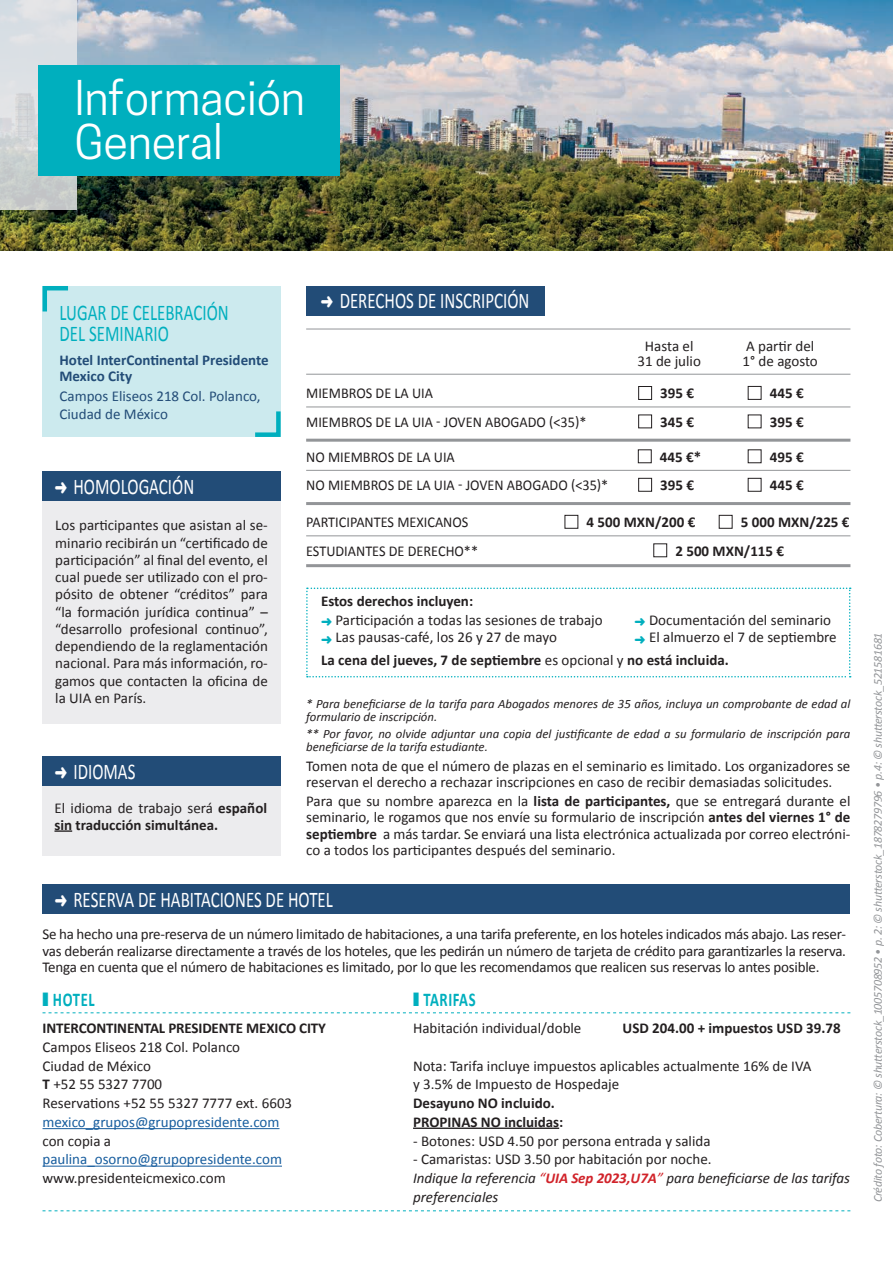
<style>
.page{position:relative;width:893px;height:1263px;background:#fff}
.page>*{position:absolute;margin:0;border:0;box-sizing:border-box;transform-origin:0 0}
.t1{font:45px/43.5px "Cooper Hewitt";color:#fff}
.t2{font:22.5px "Calibri";color:#fff;scale:.75 1}
.t3{font:22.5px/21px "Calibri";color:#00afbe;scale:.75 1}
.t4{font:700 19.5px "Calibri";letter-spacing:.04em;color:#00afbe;scale:.75 1}
.t5{font:15px/17.2px "Calibri";color:#231f20}
.t6{font:700 15px/16.5px "Calibri";color:#231f20}
.t7{font:15px "Calibri";color:#231f20;scale:.95 1}
.t8{font:italic 15px/18.8px "Calibri";letter-spacing:-.005em;color:#231f20}
.t9{font:15px "Calibri";color:#175d9e}
.t10{font:15px/18px "Calibri";color:#224c77}
.t11{font:700 15px/15.9px "Calibri";color:#224c77}
.t12{font:italic 12.75px/13.5px "Calibri";color:#231f20}
.t13{font:italic 12px "Calibri";letter-spacing:-.02em;color:#939598}
.s1{font-weight:400}
.s2{font-weight:700}
.s3{color:#00afbe}
.s4{color:#d1232a}
.s5{font-weight:700;color:#d1232a}
</style>
<div class="page">
<div style="left:43px;top:286px;width:238px;height:151px;background:#cceaee"></div>
<img style="left:0;top:0;width:893px;height:251px">
<div style="left:43px;top:766px;width:238px;height:89px;background:#ececee"></div>
<svg style="left:54px;top:830px;width:18px;height:2px"></svg>
<svg style="left:306px;top:587px;width:545px;height:90px"></svg>
<div style="left:43px;top:490px;width:238px;height:234px;background:#ececee"></div>
<svg style="left:0;top:0;width:77px;height:210px;background:#d4d8da"></svg>
<div style="left:38px;top:65px;width:302px;height:110px;background:#00afbe"></div>
<hr style="left:306px;top:329px;width:544px;height:1px;background:#939598">
<hr style="left:306px;top:374px;width:544px;height:1px;background:#939598">
<hr style="left:306px;top:407px;width:544px;height:1px;background:#939598">
<hr style="left:306px;top:439px;width:544px;height:3px;background:#939598">
<hr style="left:306px;top:470px;width:544px;height:1px;background:#939598">
<hr style="left:306px;top:502px;width:544px;height:3px;background:#939598">
<hr style="left:306px;top:536px;width:544px;height:1px;background:#939598">
<hr style="left:306px;top:564px;width:544px;height:3px;background:#939598">
<div style="left:638px;top:386px;width:14px;height:14px;border:1px solid #231f20"></div>
<div style="left:748px;top:386px;width:13px;height:14px;border:1px solid #231f20"></div>
<div style="left:638px;top:415px;width:14px;height:13px;border:1px solid #231f20"></div>
<div style="left:638px;top:449px;width:14px;height:14px;border:1px solid #231f20"></div>
<div style="left:638px;top:478px;width:14px;height:14px;border:1px solid #231f20"></div>
<div style="left:748px;top:478px;width:13px;height:14px;border:1px solid #231f20"></div>
<div style="left:565px;top:515px;width:13px;height:14px;border:1px solid #231f20"></div>
<div style="left:719px;top:515px;width:13px;height:14px;border:1px solid #231f20"></div>
<div style="left:653px;top:543px;width:14px;height:14px;border:1px solid #231f20"></div>
<div style="left:306px;top:286px;width:238px;height:30px;background:#224c77"></div>
<div style="left:43px;top:471px;width:238px;height:30px;background:#224c77"></div>
<div style="left:43px;top:756px;width:238px;height:30px;background:#224c77"></div>
<div style="left:43px;top:884px;width:807px;height:30px;background:#224c77"></div>
<svg style="left:43px;top:1012px;width:807px;height:1px"></svg>
<hr style="left:43px;top:1128px;width:236px;height:1px;background:#175d9e">
<hr style="left:413px;top:1127px;width:146px;height:2px;background:#231f20">
<hr style="left:43px;top:1166px;width:239px;height:1px;background:#175d9e">
<svg style="left:43px;top:1210px;width:807px;height:1px"></svg>
<svg style="left:42px;top:286px;width:26px;height:30px"></svg>
<svg style="left:255px;top:411px;width:26px;height:26px"></svg>
<h1 class="t1" style="left:74px;top:77px;width:232px">Información<br>General</h1>
<h2 class="t3" style="left:60px;top:301px;width:227px">LUGAR DE CELEBRACIÓN<br>DEL SEMINARIO</h2>
<p class="t11" style="left:60px;top:352px;width:211px">Hotel InterContinental Presidente<br>Mexico City</p>
<p class="t10" style="left:60px;top:386px;width:203px">Campos Eliseos 218 Col. Polanco,<br>Ciudad de México</p>
<h2 class="t2" style="left:55px;top:472px;width:188px">➜ HOMOLOGACIÓN</h2>
<p class="t5" style="left:55px;top:516px;width:214px;text-align:justify">Los participantes que asistan al se&shy;minario recibirán un “certificado de participación” al final del evento, el cual puede ser utilizado con el pro&shy;pósito de obtener “créditos” para “la formación jurídica continua” – “desarrollo profesional continuo”, dependiendo de la reglamentación nacional. Para más información, ro&shy;gamos que contacten la oficina de la UIA en París.</p>
<h2 class="t2" style="left:55px;top:758px;width:109px">➜ IDIOMAS</h2>
<p class="t6" style="left:54px;top:799px;width:214px"><span class="s1">El idioma de trabajo será</span> español sin traducción simultánea.</p>
<h2 class="t2" style="left:321px;top:287px;width:280px">➜ DERECHOS DE INSCRIPCIÓN</h2>
<p class="t5" style="left:645px;top:336px;width:50px">Hasta el</p>
<p class="t5" style="left:746px;top:336px;width:70px">A partir del</p>
<p class="t5" style="left:637px;top:351px;width:65px">31 de julio</p>
<p class="t5" style="left:742px;top:351px;width:77px">1° de agosto</p>
<p class="t7" style="left:306px;top:384px;width:135px">MIEMBROS DE LA UIA</p>
<p class="t6" style="left:660px;top:384px;width:35px">395 €</p>
<p class="t6" style="left:770px;top:384px;width:35px">445 €</p>
<p class="t7" style="left:306px;top:412px;width:297px">MIEMBROS DE LA UIA - JOVEN ABOGADO (&lt;35)*</p>
<p class="t6" style="left:660px;top:413px;width:35px">345 €</p>
<p class="t6" style="left:770px;top:413px;width:35px">395 €</p>
<p class="t7" style="left:306px;top:447px;width:158px">NO MIEMBROS DE LA UIA</p>
<p class="t6" style="left:660px;top:448px;width:43px">445 €*</p>
<p class="t6" style="left:770px;top:448px;width:35px">495 €</p>
<p class="t7" style="left:306px;top:476px;width:320px">NO MIEMBROS DE LA UIA - JOVEN ABOGADO (&lt;35)*</p>
<p class="t6" style="left:660px;top:476px;width:35px">395 €</p>
<p class="t6" style="left:770px;top:476px;width:35px">445 €</p>
<p class="t7" style="left:306px;top:513px;width:172px">PARTICIPANTES MEXICANOS</p>
<p class="t6" style="left:587px;top:513px;width:110px">4 500 MXN/200 €</p>
<p class="t6" style="left:741px;top:513px;width:110px">5 000 MXN/225 €</p>
<p class="t7" style="left:306px;top:541px;width:183px">ESTUDIANTES DE DERECHO**</p>
<p class="t6" style="left:675px;top:542px;width:110px">2 500 MXN/115 €</p>
<p class="t5" style="left:321px;top:590px;width:283px;line-height:19px"><span class="s2">Estos derechos incluyen:<br></span><span class="s3">➜</span> Participación a todas las sesiones de trabajo</p>
<p class="t5" style="left:635px;top:610px;width:198px"><span class="s3">➜</span> Documentación del seminario</p>
<p class="t5" style="left:321px;top:628px;width:237px"><span class="s3">➜</span> Las pausas-café, los 26 y 27 de mayo</p>
<p class="t6" style="left:321px;top:626px;width:517px;line-height:22px;text-indent:313px"><span class="s3">➜</span> <span class="s1">El almuerzo el 7 de septiembre<br></span>La cena del jueves, 7 de septiembre <span class="s1">es opcional y</span> no está incluida.</p>
<p class="t12" style="left:306px;top:696px;width:546px">* Para beneficiarse de la tarifa para Abogados menores de 35 años, incluya un comprobante de edad al formulario de inscripción.</p>
<p class="t12" style="left:306px;top:726px;width:546px">** Por favor, no olvide adjuntar una copia del justificante de edad a su formulario de inscripción para beneficiarse de la tarifa estudiante.</p>
<p class="t5" style="left:306px;top:757px;width:546px;line-height:16.5px">Tomen nota de que el número de plazas en el seminario es limitado. Los organizadores se reservan el derecho a rechazar inscripciones en caso de recibir demasiadas solicitudes.</p>
<p class="t5" style="left:306px;top:792px;width:546px;line-height:16.5px;text-align:justify">Para que su nombre aparezca en la <span class="s2">lista de participantes,</span> que se entregará durante el seminario, le rogamos que nos envíe su formulario de inscripción <span class="s2">antes del viernes 1° de septiembre</span> a más tardar. Se enviará una lista electrónica actualizada por correo electróni&shy;co a todos los participantes después del seminario.</p>
<h2 class="t2" style="left:55px;top:885px;width:372px">➜ RESERVA DE HABITACIONES DE HOTEL</h2>
<p class="t5" style="left:43px;top:925px;width:805px;line-height:16.5px;text-align:justify">Se ha hecho una pre-reserva de un número limitado de habitaciones, a una tarifa preferente, en los hoteles indicados más abajo. Las reser&shy;vas deberán realizarse directamente a través de los hoteles, que les pedirán un número de tarjeta de crédito para garantizarles la reserva.<br>Tenga en cuenta que el número de habitaciones es limitado, por lo que les recomendamos que realicen sus reservas lo antes posible.</p>
<h3 class="t4" style="left:43px;top:987px;width:71px">❚ HOTEL</h3>
<h3 class="t4" style="left:413px;top:987px;width:85px">❚ TARIFAS</h3>
<p class="t6" style="left:43px;top:1019px;width:285px">INTERCONTINENTAL PRESIDENTE MEXICO CITY</p>
<p class="t5" style="left:413px;top:1019px;width:170px">Habitación individual/doble</p>
<p class="t6" style="left:623px;top:1019px;width:220px">USD 204.00 + impuestos USD 39.78</p>
<p class="t5" style="left:43px;top:1037px;width:199px;line-height:18.8px">Campos Eliseos 218 Col. Polanco<br>Ciudad de México</p>
<p class="t5" style="left:413px;top:1056px;width:400px">Nota: Tarifa incluye impuestos aplicables actualmente 16% de IVA</p>
<p class="t5" style="left:43px;top:1075px;width:121px"><span class="s2">T</span> +52 55 5327 7700</p>
<p class="t5" style="left:413px;top:1075px;width:208px">y 3.5% de Impuesto de Hospedaje</p>
<p class="t5" style="left:43px;top:1094px;width:251px">Reservations +52 55 5327 7777 ext. 6603</p>
<p class="t6" style="left:413px;top:1094px;width:143px">Desayuno NO incluido.</p>
<p class="t9" style="left:43px;top:1113px;width:238px">mexico_grupos@grupopresidente.com</p>
<p class="t6" style="left:413px;top:1113px;width:152px">PROPINAS NO incluidas:</p>
<p class="t5" style="left:43px;top:1131px;width:70px">con copia a</p>
<p class="t5" style="left:413px;top:1131px;width:299px">- Botones: USD 4.50 por persona entrada y salida</p>
<p class="t9" style="left:43px;top:1150px;width:241px">paulina_osorno@grupopresidente.com</p>
<p class="t5" style="left:413px;top:1150px;width:300px">- Camaristas: USD 3.50 por habitación por noche.</p>
<p class="t5" style="left:43px;top:1169px;width:185px">www.presidenteicmexico.com</p>
<p class="t8" style="left:413px;top:1168px;width:439px">Indique la referencia <span class="s4">“</span><span class="s5">UIA Sep 2023,U7A</span><span class="s4">”</span> para beneficiarse de las tarifas preferenciales</p>
<p class="t13" style="left:870px;top:1202px;width:571px;rotate:-90deg">Crédito foto: Cobertura: © shutterstock_1005708952 • p. 2: © shutterstock_1878279796 • p.4: © shutterstock_521581681</p>
</div>
